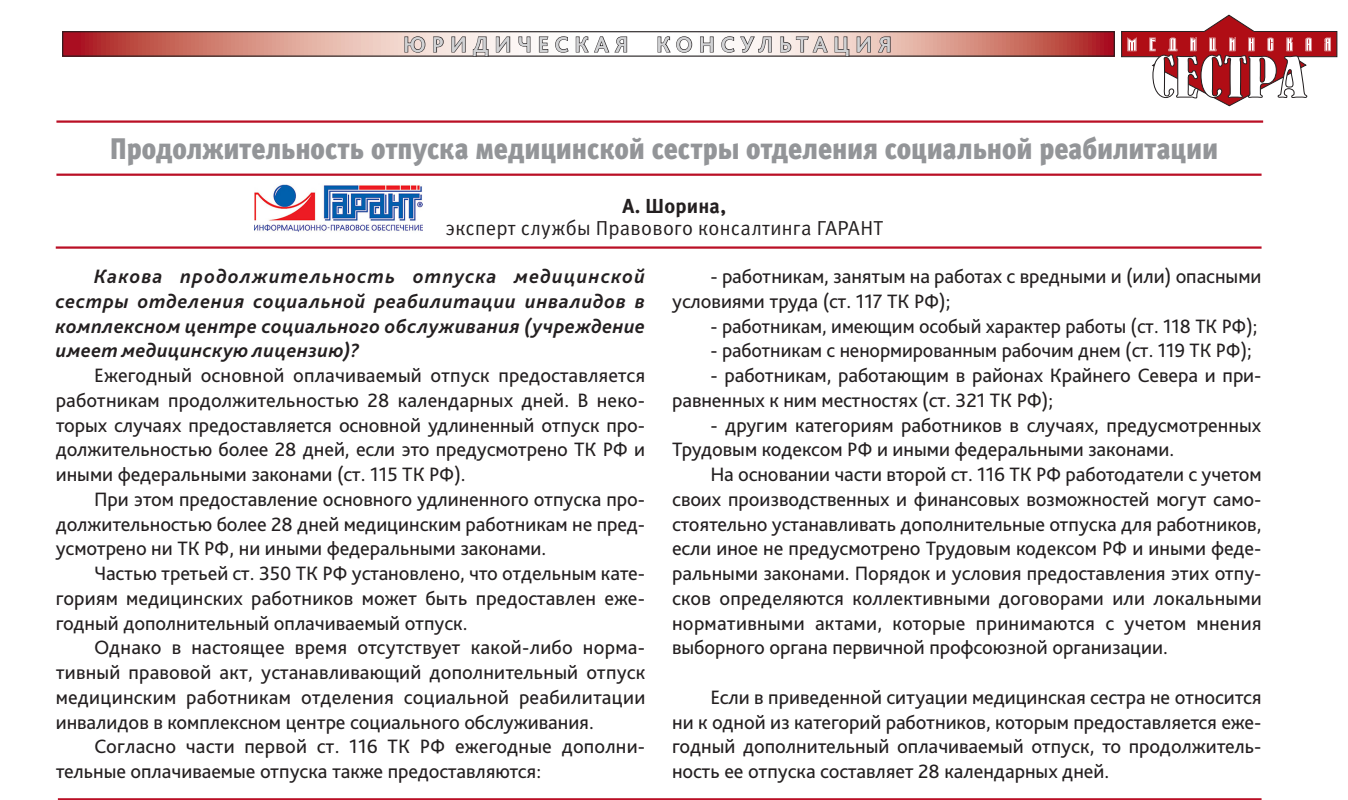
<style>
.page{position:relative;width:1348px;height:800px;background:#fff}
.page>*{position:absolute;margin:0;border:0;box-sizing:border-box;transform-origin:0 0}
.Заголовок{font:900 29.7px "Meta C";color:#939598;scale:.91 1}
.t1{font:700 22.5px "Bliss Pro";letter-spacing:.265em;color:#d1d2d4}
.Text_copy{font:20.25px/24.8px "Bliss Pro";color:#231f20;text-align:justify}
.Text_copy-2{font:italic 700 20.25px/24.8px "Bliss Pro";letter-spacing:.025em;color:#231f20;text-align:justify}
.Автор{font:20.25px "Meta C";letter-spacing:.015em;color:#231f20}
.Автор-2{font:700 20.25px "Meta C";letter-spacing:.01em;color:#231f20}
</style>
<div class="page">
<hr style="left:56px;top:246px;width:1205px;height:3px;background:#ba0f25">
<hr style="left:56px;top:174px;width:1205px;height:2px;background:#ba0f25">
<hr style="left:56px;top:120px;width:1207px;height:3px;background:#ba0f25">
<hr style="left:58px;top:798px;width:1203px;height:2px;background:#ba0f25">
<img style="left:255px;top:184px;width:167px;height:48px">
<svg style="left:64px;top:33px;width:1048px;height:22px;background:#d9978f"></svg>
<div style="left:62px;top:31px;width:1052px;height:26px;border:1px solid #231f20"></div>
<svg style="left:1121px;top:15px;width:216px;height:91px"></svg>
<svg style="left:404px;top:36px;width:22px;height:17px"></svg>
<svg style="left:433px;top:36px;width:11px;height:17px"></svg>
<svg style="left:451px;top:36px;width:15px;height:17px"></svg>
<svg style="left:472px;top:36px;width:17px;height:21px"></svg>
<svg style="left:495px;top:36px;width:16px;height:17px"></svg>
<svg style="left:518px;top:36px;width:13px;height:17px"></svg>
<svg style="left:538px;top:36px;width:31px;height:17px"></svg>
<svg style="left:575px;top:32px;width:53px;height:21px"></svg>
<svg style="left:657px;top:36px;width:36px;height:17px"></svg>
<svg style="left:699px;top:36px;width:15px;height:17px"></svg>
<svg style="left:720px;top:36px;width:52px;height:17px"></svg>
<svg style="left:779px;top:32px;width:71px;height:25px;background:#c5b6b1"></svg>
<svg style="left:856px;top:36px;width:15px;height:17px"></svg>
<svg style="left:877px;top:36px;width:14px;height:17px"></svg>
<p class="t1" style="left:403px;top:30px;width:490px">ЮРИДИЧЕСКАЯ КОНСУЛЬТАЦИЯ</p>
<p class="Заголовок" style="left:110px;top:131px;width:1219px">Продолжительность отпуска медицинской сестры отделения социальной реабилитации</p>
<p class="Автор-2" style="left:622px;top:194px;width:105px">А. Шорина,</p>
<p class="Автор" style="left:445px;top:217px;width:439px">эксперт службы Правового консалтинга ГАРАНТ</p>
<p class="Text_copy-2" style="left:56px;top:263px;width:591px;text-indent:38px">Какова продолжительность отпуска медицинской сестры отделения социальной реабилитации инвалидов в комплексном центре социального обслуживания (учреждение имеет медицинскую лицензию)?</p>
<p class="Text_copy" style="left:56px;top:362px;width:591px;text-indent:38px">Ежегодный основной оплачиваемый отпуск предоставляется работникам продолжительностью 28 календарных дней. В неко&shy;торых случаях предоставляется основной удлиненный отпуск про&shy;должительностью более 28 дней, если это предусмотрено ТК РФ и иными федеральными законами (ст. 115 ТК РФ).</p>
<p class="Text_copy" style="left:56px;top:486px;width:591px;text-indent:38px">При этом предоставление основного удлиненного отпуска про&shy;должительностью более 28 дней медицинским работникам не пред&shy;усмотрено ни ТК РФ, ни иными федеральными законами.</p>
<p class="Text_copy" style="left:56px;top:560px;width:591px;text-indent:38px">Частью третьей ст. 350 ТК РФ установлено, что отдельным кате&shy;гориям медицинских работников может быть предоставлен еже&shy;годный дополнительный оплачиваемый отпуск.</p>
<p class="Text_copy" style="left:56px;top:635px;width:591px;text-indent:38px">Однако в настоящее время отсутствует какой-либо норма&shy;тивный правовой акт, устанавливающий дополнительный отпуск медицинским работникам отделения социальной реабилитации инвалидов в комплексном центре социального обслуживания.</p>
<p class="Text_copy" style="left:56px;top:734px;width:591px;text-indent:38px">Согласно части первой ст. 116 ТК РФ ежегодные дополни&shy;тельные оплачиваемые отпуска также предоставляются:</p>
<p class="Text_copy" style="left:672px;top:263px;width:591px;text-indent:38px">- работникам, занятым на работах с вредными и (или) опасными условиями труда (ст. 117 ТК РФ);</p>
<p class="Text_copy" style="left:710px;top:313px;width:548px">- работникам, имеющим особый характер работы (ст. 118 ТК РФ);</p>
<p class="Text_copy" style="left:710px;top:338px;width:543px">- работникам с ненормированным рабочим днем (ст. 119 ТК РФ);</p>
<p class="Text_copy" style="left:672px;top:362px;width:591px;text-indent:38px">- работникам, работающим в районах Крайнего Севера и при&shy;равненных к ним местностях (ст. 321 ТК РФ);</p>
<p class="Text_copy" style="left:672px;top:412px;width:591px;text-indent:38px">- другим категориям работников в случаях, предусмотренных<br>Трудовым кодексом РФ и иными федеральными законами.</p>
<p class="Text_copy" style="left:672px;top:461px;width:591px;text-indent:38px">На основании части второй ст. 116 ТК РФ работодатели с учетом своих производственных и финансовых возможностей могут само&shy;стоятельно устанавливать дополнительные отпуска для работников, если иное не предусмотрено Трудовым кодексом РФ и иными феде&shy;ральными законами. Порядок и условия предоставления этих отпу&shy;сков определяются коллективными договорами или локальными нормативными актами, которые принимаются с учетом мнения выборного органа первичной профсоюзной организации.</p>
<p class="Text_copy" style="left:672px;top:684px;width:591px;text-indent:38px">Если в приведенной ситуации медицинская сестра не относится ни к одной из категорий работников, которым предоставляется еже&shy;годный дополнительный оплачиваемый отпуск, то продолжитель&shy;ность ее отпуска составляет 28 календарных дней.</p>
</div>
